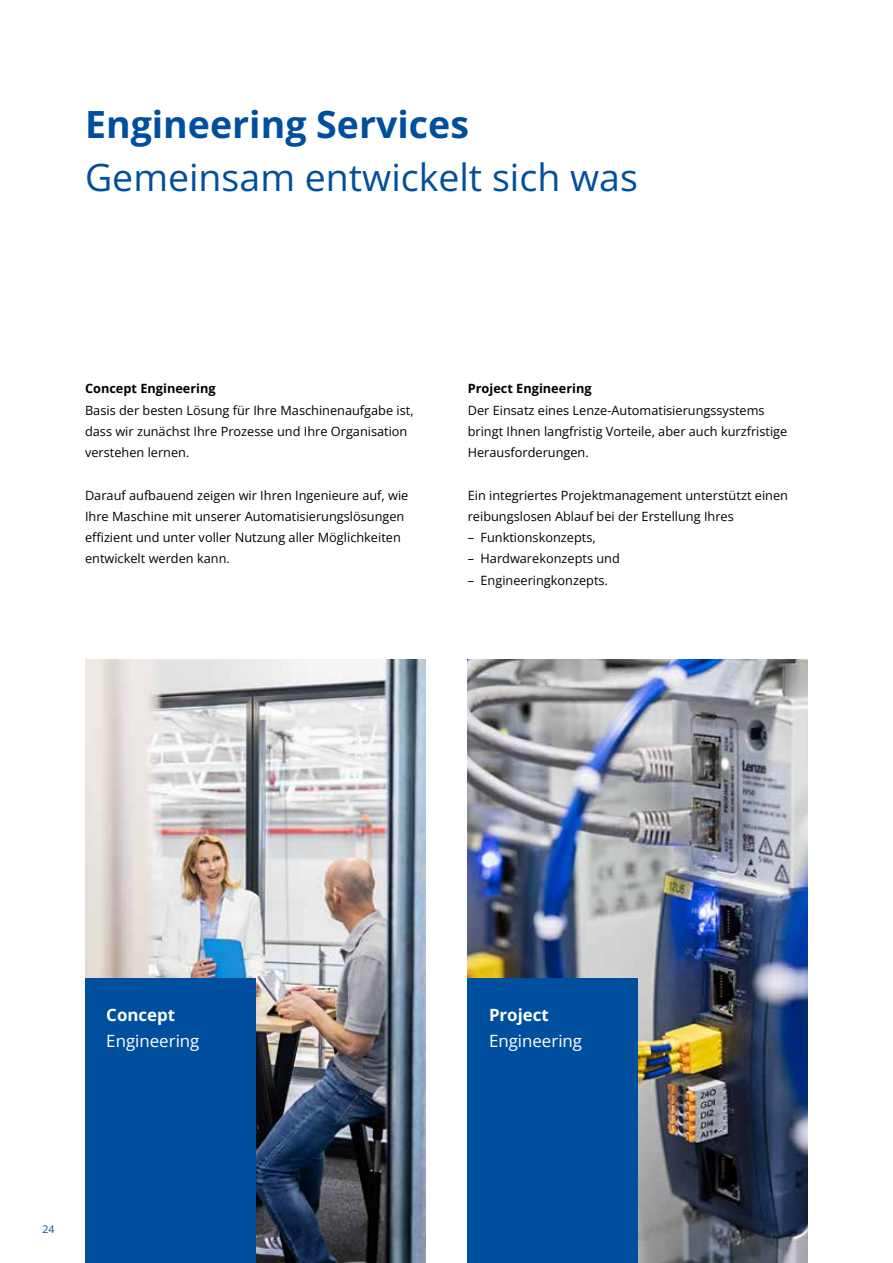
<style>
.page{position:relative;width:893px;height:1263px;background:#fff}
.page>*{position:absolute;margin:0;border:0;box-sizing:border-box;transform-origin:0 0}
.t1{font:37.5px "Open Sans";color:#004f9f}
.t2{font:700 37.5px "Open Sans";color:#004f9f}
.t3{font:16.8px "Open Sans";color:#fff}
.t4{font:700 16.8px "Open Sans";color:#fff}
.t5{font:12.75px/21.3px "Open Sans";color:#000}
.t6{font:700 12.75px "Open Sans";color:#000}
.t7{font:10.5px "Open Sans";color:#004f9f}
</style>
<div class="page">
<img style="left:468px;top:659px;width:340px;height:604px">
<img style="left:85px;top:659px;width:340px;height:604px">
<div style="left:85px;top:978px;width:170px;height:285px;background:#004f9f"></div>
<div style="left:468px;top:978px;width:170px;height:285px;background:#004f9f"></div>
<h1 class="t2" style="left:85px;top:98px;width:385px">Engineering Services</h1>
<h1 class="t1" style="left:85px;top:152px;width:554px">Gemeinsam entwickelt sich was</h1>
<p class="t6" style="left:85px;top:380px;width:132px">Concept Engineering</p>
<p class="t5" style="left:85px;top:399px;width:330px">Basis der besten Lösung für Ihre Maschinenaufgabe ist, dass wir zunächst Ihre Prozesse und Ihre Organisation verstehen lernen.</p>
<p class="t5" style="left:85px;top:484px;width:325px">Darauf aufbauend zeigen wir Ihren Ingenieure auf, wie Ihre Maschine mit unserer Automatisierungslösungen effizient und unter voller Nutzung aller Möglichkeiten entwickelt werden kann.</p>
<p class="t6" style="left:468px;top:380px;width:125px">Project Engineering</p>
<p class="t5" style="left:468px;top:399px;width:321px">Der Einsatz eines Lenze-Automatisierungssystems bringt Ihnen langfristig Vorteile, aber auch kurzfristige<br>Herausforderungen.</p>
<p class="t5" style="left:468px;top:484px;width:322px">Ein integriertes Projektmanagement unterstützt einen reibungslosen Ablauf bei der Erstellung Ihres</p>
<p class="t5" style="left:468px;top:526px;width:130px">– Funktionskonzepts,</p>
<p class="t5" style="left:468px;top:548px;width:154px">– Hardwarekonzepts und</p>
<p class="t5" style="left:468px;top:569px;width:142px">– Engineeringkonzepts.</p>
<h2 class="t4" style="left:106px;top:1003px;width:70px">Concept</h2>
<h2 class="t3" style="left:106px;top:1029px;width:95px">Engineering</h2>
<p class="t7" style="left:43px;top:1222px;width:14px">24</p>
<h2 class="t4" style="left:489px;top:1003px;width:61px">Project</h2>
<h2 class="t3" style="left:489px;top:1029px;width:95px">Engineering</h2>
</div>
